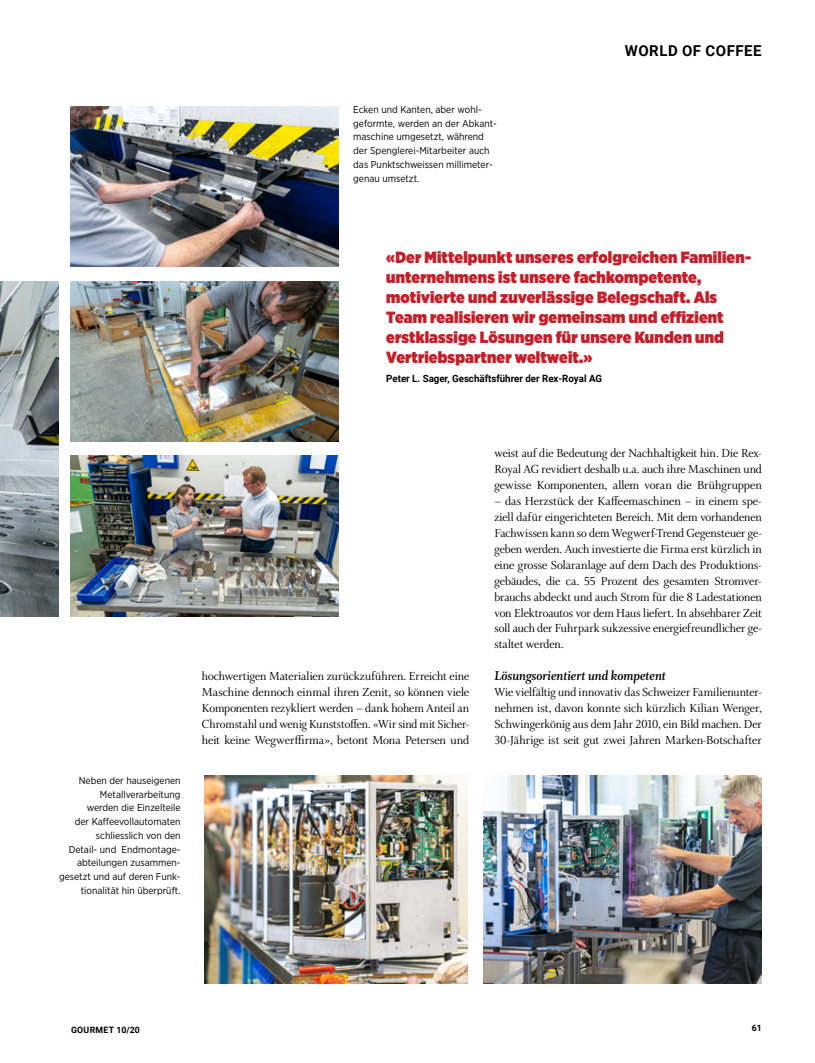
<style>
.page{position:relative;width:815px;height:1063px;background:#fff}
.page>*{position:absolute;margin:0;border:0;box-sizing:border-box;transform-origin:0 0}
.t1{font:900 16.25px/20px "Gotham Narrow";letter-spacing:.01em;color:#c2202b}
.t2{font:700 15px "Roboto";letter-spacing:.035em;color:#000}
.t3{font:italic 700 13.75px "Whitman Display";color:#000}
.t4{font:12.5px/16px "Whitman Display";letter-spacing:-.005em;color:#000;text-align:justify}
.t5{font:10px/13.8px "Gotham Narrow";color:#000}
.t6{font:700 10px "Roboto";color:#000}
.t7{font:700 8.75px "Roboto";letter-spacing:.035em;color:#000}
</style>
<div class="page">
<img style="left:71px;top:106px;width:267px;height:161px">
<img style="left:71px;top:281px;width:267px;height:161px">
<img style="left:71px;top:456px;width:267px;height:161px">
<img style="left:0;top:282px;width:58px;height:335px">
<img style="left:205px;top:776px;width:262px;height:207px">
<img style="left:483px;top:776px;width:279px;height:207px">
<p class="t5" style="left:353px;top:102px;width:145px">Ecken und Kanten, aber wohl&shy;geformte, werden an der Abkant&shy;maschine umgesetzt, während der Spenglerei-Mitarbeiter auch das Punktschweissen millimeter&shy;genau umsetzt.</p>
<p class="t2" style="left:625px;top:41px;width:138px">WORLD OF COFFEE</p>
<p class="t1" style="left:386px;top:247px;width:366px">«Der Mittelpunkt unseres erfolgreichen Familien&shy;unternehmens ist unsere fachkompetente, motivierte und zuverlässige Belegschaft. Als Team realisieren wir gemeinsam und effizient erstklassige Lösungen für unsere Kunden und Vertriebspartner weltweit.»</p>
<p class="t6" style="left:386px;top:371px;width:217px">Peter L. Sager, Geschäftsführer der Rex-Royal AG</p>
<p class="t5" style="left:59px;top:773px;width:123px;text-align:right">Neben der hauseigenen<br>Metallverarbeitung<br>werden die Einzelteile<br>der Kaffeevollautomaten schliesslich von den<br>Detail- und Endmontage&shy;abteilungen zusammen&shy;gesetzt und auf deren Funk&shy;tionalität hin überprüft.</p>
<p class="t4" style="left:202px;top:669px;width:269px">hochwertigen Materialien zurückzuführen. Erreicht eine Maschine dennoch einmal ihren Zenit, so können viele Komponenten rezykliert werden – dank hohem Anteil an Chromstahl und wenig Kunststoffen. «Wir sind mit Sicher&shy;heit keine Wegwerffirma», betont Mona Petersen und</p>
<p class="t4" style="left:494px;top:445px;width:269px">weist auf die Bedeutung der Nachhaltigkeit hin. Die Rex-Royal AG revidiert deshalb u.a. auch ihre Maschinen und gewisse Komponenten, allem voran die Brühgruppen</p>
<p class="t4" style="left:494px;top:493px;width:269px">– das Herzstück der Kaffeemaschinen – in einem spe&shy;ziell dafür eingerichteten Bereich. Mit dem vorhandenen Fachwissen kann so dem Wegwerf-Trend Gegensteuer ge&shy;geben werden. Auch investierte die Firma erst kürzlich in eine grosse Solaranlage auf dem Dach des Produktions&shy;gebäudes, die ca. 55 Prozent des gesamten Stromver&shy;brauchs abdeckt und auch Strom für die 8 Ladestationen von Elektroautos vor dem Haus liefert. In absehbarer Zeit soll auch der Fuhrpark sukzessive energiefreundlicher ge&shy;staltet werden.</p>
<p class="t3" style="left:494px;top:668px;width:173px">Lösungsorientiert und kompetent</p>
<p class="t4" style="left:494px;top:684px;width:269px">Wie vielfältig und innovativ das Schweizer Familienunter&shy;nehmen ist, davon konnte sich kürzlich Kilian Wenger, Schwingerkönig aus dem Jahr 2010, ein Bild machen. Der 30-Jährige ist seit gut zwei Jahren Marken-Botschafter</p>
<p class="t7" style="left:71px;top:1024px;width:70px">GOURMET 10/20</p>
<p class="t7" style="left:752px;top:1021px;width:12px">61</p>
</div>
